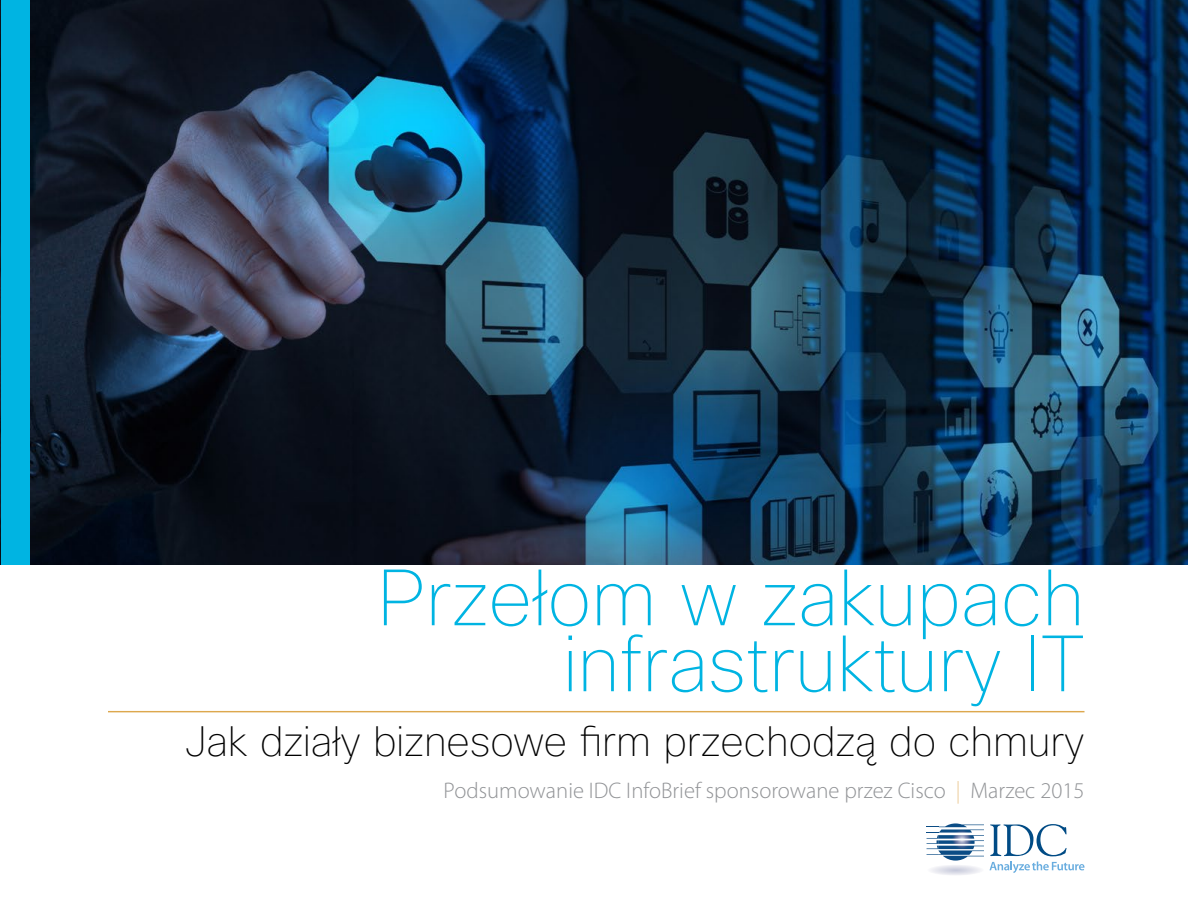
<style>
.page{position:relative;width:1188px;height:918px;background:#fff}
.page>*{position:absolute;margin:0;border:0;box-sizing:border-box;transform-origin:0 0}
.t1{font:100 77.4px/66px "Cisco Sans";color:#00b4e2;text-align:right}
.t2{font:100 41.4px "Cisco Sans";color:#000}
.t3{font:300 22.65px "Myriad Pro";color:#919396}
.s1{color:#edcd9b}
</style>
<div class="page">
<svg style="left:931px;top:865px;width:50px;height:10px"></svg>
<svg style="left:927px;top:832px;width:12px;height:23px"></svg>
<img style="left:939px;top:835px;width:45px;height:9px">
<img style="left:939px;top:823px;width:45px;height:4px">
<img style="left:939px;top:830px;width:45px;height:3px">
<img style="left:939px;top:846px;width:45px;height:9px">
<img style="left:943px;top:856px;width:41px;height:5px">
<svg style="left:990px;top:824px;width:94px;height:49px"></svg>
<img style="left:0;top:0;width:1188px;height:564px">
<div style="left:1px;top:0;width:28px;height:564px;background:#00b4e2"></div>
<hr style="left:108px;top:711px;width:976px;height:1px;background:#dda84e">
<h1 class="t1" style="left:377px;top:568px;width:709px">Przełom w zakupach infrastruktury IT</h1>
<h2 class="t2" style="left:185px;top:715px;width:901px">Jak działy biznesowe firm przechodzą do chmury</h2>
<p class="t3" style="left:444px;top:777px;width:642px">Podsumowanie IDC InfoBrief sponsorowane przez Cisco <span class="s1">|</span> Marzec 2015</p>
</div>
